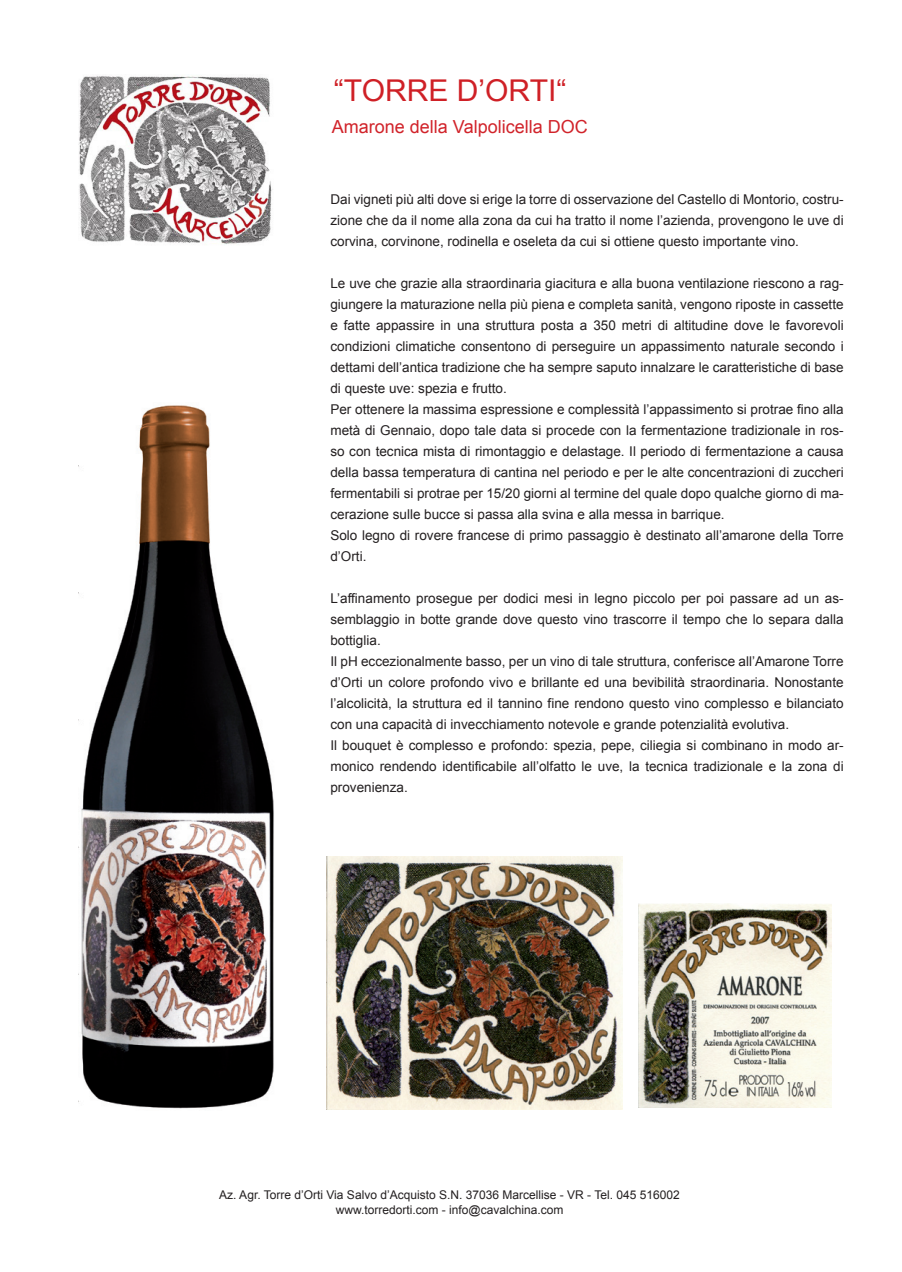
<style>
.page{position:relative;width:902px;height:1272px;background:#fff}
.page>*{position:absolute;margin:0;border:0;box-sizing:border-box;transform-origin:0 0}
.t1{font:30px "Arial";color:#cf2026}
.t2{font:18px "Arial";color:#d1232a}
.t3{font:13.5px/21px "Arial";color:#231f20;text-align:justify}
.t4{font:12px/14.4px "Arial";color:#231f20;text-align:center}
</style>
<div class="page">
<img style="left:79px;top:76px;width:194px;height:169px">
<img style="left:78px;top:405px;width:196px;height:704px">
<img style="left:326px;top:856px;width:296px;height:252px">
<img style="left:638px;top:903px;width:193px;height:204px">
<p class="t1" style="left:334px;top:71px;width:234px">“TORRE D’ORTI“</p>
<p class="t2" style="left:332px;top:115px;width:257px">Amarone della Valpolicella DOC</p>
<p class="t3" style="left:330px;top:189px;width:514px">Dai vigneti più alti dove si erige la torre di osservazione del Castello di Montorio, costru&shy;zione che da il nome alla zona da cui ha tratto il nome l’azienda, provengono le uve di corvina, corvinone, rodinella e oseleta da cui si ottiene questo importante vino.</p>
<p class="t3" style="left:330px;top:273px;width:514px">Le uve che grazie alla straordinaria giacitura e alla buona ventilazione riescono a rag&shy;giungere la maturazione nella più piena e completa sanità, vengono riposte in cassette e fatte appassire in una struttura posta a 350 metri di altitudine dove le favorevoli condizioni climatiche consentono di perseguire un appassimento naturale secondo i dettami dell’antica tradizione che ha sempre saputo innalzare le caratteristiche di base di queste uve: spezia e frutto.</p>
<p class="t3" style="left:330px;top:399px;width:514px">Per ottenere la massima espressione e complessità l’appassimento si protrae fino alla metà di Gennaio, dopo tale data si procede con la fermentazione tradizionale in ros&shy;so con tecnica mista di rimontaggio e delastage. Il periodo di fermentazione a causa della bassa temperatura di cantina nel periodo e per le alte concentrazioni di zuccheri fermentabili si protrae per 15/20 giorni al termine del quale dopo qualche giorno di ma&shy;cerazione sulle bucce si passa alla svina e alla messa in barrique.</p>
<p class="t3" style="left:330px;top:525px;width:514px">Solo legno di rovere francese di primo passaggio è destinato all’amarone della Torre d’Orti.</p>
<p class="t3" style="left:330px;top:588px;width:514px">L’affinamento prosegue per dodici mesi in legno piccolo per poi passare ad un as&shy;semblaggio in botte grande dove questo vino trascorre il tempo che lo separa dalla bottiglia.</p>
<p class="t3" style="left:330px;top:651px;width:514px">Il pH eccezionalmente basso, per un vino di tale struttura, conferisce all’Amarone Torre d’Orti un colore profondo vivo e brillante ed una bevibilità straordinaria. Nonostante l’alcolicità, la struttura ed il tannino fine rendono questo vino complesso e bilanciato con una capacità di invecchiamento notevole e grande potenzialità evolutiva.</p>
<p class="t3" style="left:330px;top:735px;width:514px">Il bouquet è complesso e profondo: spezia, pepe, ciliegia si combinano in modo ar&shy;monico rendendo identificabile all’olfatto le uve, la tecnica tradizionale e la zona di provenienza.</p>
<p class="t4" style="left:219px;top:1187px;width:462px">Az. Agr. Torre d’Orti Via Salvo d’Acquisto S.N. 37036 Marcellise - VR - Tel. 045 516002 www.torredorti.com - info@cavalchina.com</p>
</div>
